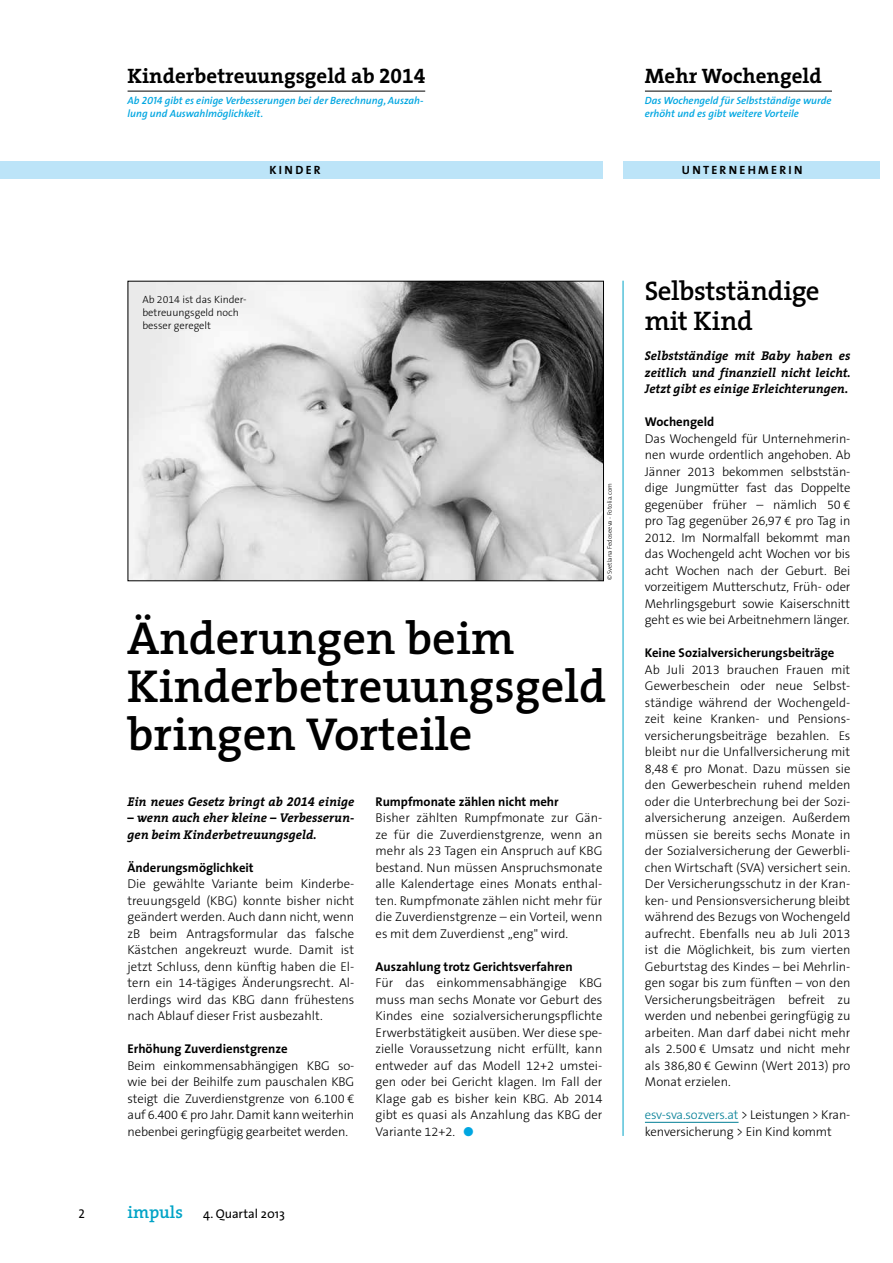
<style>
.page{position:relative;width:893px;height:1263px;background:#fff}
.page>*{position:absolute;margin:0;border:0;box-sizing:border-box;transform-origin:0 0}
.t1{font:600 46.5px/48px "The Serif";color:#000}
.t2{font:600 27px/30px "The Serif";letter-spacing:-.015em;color:#000}
.t3{font:700 21px "The Serif";color:#000}
.t4{font:300 12.75px/16.5px "The Sans B3";letter-spacing:-.005em;color:#000;text-align:justify}
.t5{font:italic 700 12.75px/16.5px "The Serif";color:#000;text-align:justify}
.t6{font:700 12.75px "The Sans";color:#000}
.t7{font:12.75px "The Sans";color:#000}
.t8{font:12.75px "The Sans Caps";color:#000}
.t9{font:12px "The Sans Bold Caps";letter-spacing:.19em;color:#000}
.t10{font:italic 600 10.5px/12.8px "The Sans";color:#00a6e1}
.t11{font:300 10.5px/12.8px "The Sans B3";color:#000}
.t12{font:300 6.45px "The Sans";color:#000}
.s1{font-family:"The Serif Bold Expert";font-weight:400}
.s2{font-family:"The Sans Semi Bold Caps";font-weight:400}
.s3{color:#00a6e1}
.s4{font-family:"The Serif";font-weight:600;font-size:17.25px;color:#00a3c6}
.s5{color:#007e95}
</style>
<div class="page">
<hr style="left:128px;top:91px;width:297px;height:1px;background:#000">
<hr style="left:645px;top:1122px;width:93px;height:1px;background:#007e95">
<hr style="left:623px;top:281px;width:1px;height:855px;background:#00a3c6">
<div style="left:623px;top:162px;width:238px;height:17px;background:#bce4f8"></div>
<hr style="left:645px;top:91px;width:187px;height:1px;background:#000">
<div style="left:0;top:162px;width:603px;height:17px;background:#bce4f8"></div>
<div style="left:809px;top:162px;width:71px;height:17px;background:#bce4f8"></div>
<img style="left:130px;top:283px;width:472px;height:296px">
<div style="left:128px;top:281px;width:476px;height:300px;border:1px solid #000"></div>
<h3 class="t3" style="left:128px;top:59px;width:299px">Kinderbetreuungsgeld ab <span class="s1">2014</span></h3>
<p class="t10" style="left:128px;top:94px;width:298px">Ab <span class="s2">2014</span> gibt es einige Verbesserungen bei der Berechnung, Auszah&shy;lung und Auswahlmöglichkeit.</p>
<p class="t9" style="left:269px;top:160px;width:53px">KI NDER</p>
<h3 class="t3" style="left:645px;top:59px;width:178px">Mehr Wochengeld</h3>
<p class="t10" style="left:645px;top:94px;width:188px">Das Wochengeld für Selbstständige wurde erhöht und es gibt weitere Vorteile</p>
<p class="t9" style="left:682px;top:160px;width:121px">UNTERNEHMERIN</p>
<p class="t11" style="left:142px;top:294px;width:106px">Ab 2014 ist das Kinder&shy;betreuungsgeld noch besser geregelt</p>
<p class="t12" style="left:604px;top:580px;width:99px;rotate:-90deg">© Svetlana Fedoseeva - Fotolia.com</p>
<h1 class="t1" style="left:127px;top:613px;width:481px">Änderungen beim<br>Kinderbetreuungsgeld bringen Vorteile</h1>
<p class="t5" style="left:128px;top:793px;width:228px">Ein neues Gesetz bringt ab <span class="s1">2014</span> einige</p>
<p class="t5" style="left:128px;top:809px;width:228px">– wenn auch eher kleine – Verbesserun&shy;gen beim Kinderbetreuungsgeld.</p>
<p class="t6" style="left:128px;top:857px;width:128px">Änderungsmöglichkeit</p>
<p class="t4" style="left:128px;top:876px;width:228px">Die gewählte Variante beim Kinderbe&shy;treuungsgeld (KBG) konnte bisher nicht geändert werden. Auch dann nicht, wenn zB beim Antragsformular das falsche Kästchen angekreuzt wurde. Damit ist jetzt Schluss, denn künftig haben die El&shy;tern ein 14-tägiges Änderungsrecht. Al&shy;lerdings wird das KBG dann frühestens nach Ablauf dieser Frist ausbezahlt.</p>
<p class="t6" style="left:128px;top:1038px;width:162px">Erhöhung Zuverdienstgrenze</p>
<p class="t4" style="left:128px;top:1058px;width:228px">Beim einkommensabhängigen KBG so&shy;wie bei der Beihilfe zum pauschalen KBG steigt die Zuverdienstgrenze von 6.100 € auf 6.400 € pro Jahr. Damit kann weiterhin nebenbei geringfügig gearbeitet werden.</p>
<p class="t6" style="left:376px;top:791px;width:185px">Rumpfmonate zählen nicht mehr</p>
<p class="t4" style="left:376px;top:810px;width:228px">Bisher zählten Rumpfmonate zur Gän&shy;ze für die Zuverdienstgrenze, wenn an mehr als 23 Tagen ein Anspruch auf KBG bestand. Nun müssen Anspruchsmonate alle Kalendertage eines Monats enthal&shy;ten. Rumpfmonate zählen nicht mehr für die Zuverdienstgrenze – ein Vorteil, wenn es mit dem Zuverdienst „eng" wird.</p>
<p class="t6" style="left:376px;top:956px;width:199px">Auszahlung trotz Gerichtsverfahren</p>
<p class="t4" style="left:376px;top:975px;width:228px">Für das einkommensabhängige KBG muss man sechs Monate vor Geburt des Kindes eine sozialversicherungspflichte Erwerbstätigkeit ausüben. Wer diese spe&shy;zielle Voraussetzung nicht erfüllt, kann entweder auf das Modell 12+2 umstei&shy;gen oder bei Gericht klagen. Im Fall der Klage gab es bisher kein KBG. Ab 2014 gibt es quasi als Anzahlung das KBG der Variante 12+2. <span class="s3">●</span></p>
<p class="t8" style="left:79px;top:1203px;width:8px">2</p>
<p class="t7" style="left:128px;top:1203px;width:159px"><span class="s4">impuls</span> 4. Quartal 2013</p>
<h2 class="t2" style="left:645px;top:276px;width:177px">Selbstständige mit Kind</h2>
<p class="t5" style="left:645px;top:347px;width:207px">Selbstständige mit Baby haben es zeitlich und finanziell nicht leicht.<br>Jetzt gibt es einige Erleichterungen.</p>
<p class="t6" style="left:645px;top:411px;width:71px">Wochengeld</p>
<p class="t4" style="left:645px;top:431px;width:207px">Das Wochengeld für Unternehmerin&shy;nen wurde ordentlich angehoben. Ab Jänner 2013 bekommen selbststän&shy;dige Jungmütter fast das Doppelte gegenüber früher – nämlich 50 € pro Tag gegenüber 26,97 € pro Tag in 2012. Im Normalfall bekommt man das Wochengeld acht Wochen vor bis acht Wochen nach der Geburt. Bei vorzeitigem Mutterschutz, Früh- oder Mehrlingsgeburt sowie Kaiserschnitt geht es wie bei Arbeitnehmern länger.</p>
<p class="t6" style="left:645px;top:642px;width:191px">Keine Sozialversicherungsbeiträge</p>
<p class="t4" style="left:645px;top:662px;width:207px">Ab Juli 2013 brauchen Frauen mit Gewerbeschein oder neue Selbst&shy;ständige während der Wochengeld&shy;zeit keine Kranken- und Pensions&shy;versicherungsbeiträge bezahlen. Es bleibt nur die Unfallversicherung mit 8,48 € pro Monat. Dazu müssen sie den Gewerbeschein ruhend melden oder die Unterbrechung bei der Sozi&shy;alversicherung anzeigen. Außerdem müssen sie bereits sechs Monate in der Sozialversicherung der Gewerbli&shy;chen Wirtschaft (SVA) versichert sein.<br>Der Versicherungsschutz in der Kran&shy;ken- und Pensionsversicherung bleibt während des Bezugs von Wochengeld aufrecht. Ebenfalls neu ab Juli 2013 ist die Möglichkeit, bis zum vierten Geburtstag des Kindes – bei Mehrlin&shy;gen sogar bis zum fünften – von den Versicherungsbeiträgen befreit zu werden und nebenbei geringfügig zu arbeiten. Man darf dabei nicht mehr als 2.500 € Umsatz und nicht mehr als 386,80 € Gewinn (Wert 2013) pro Monat erzielen.</p>
<p class="t4" style="left:645px;top:1107px;width:207px"><span class="s5">esv-sva.sozvers.at</span> &gt; Leistungen &gt; Kran&shy;kenversicherung &gt; Ein Kind kommt</p>
</div>
